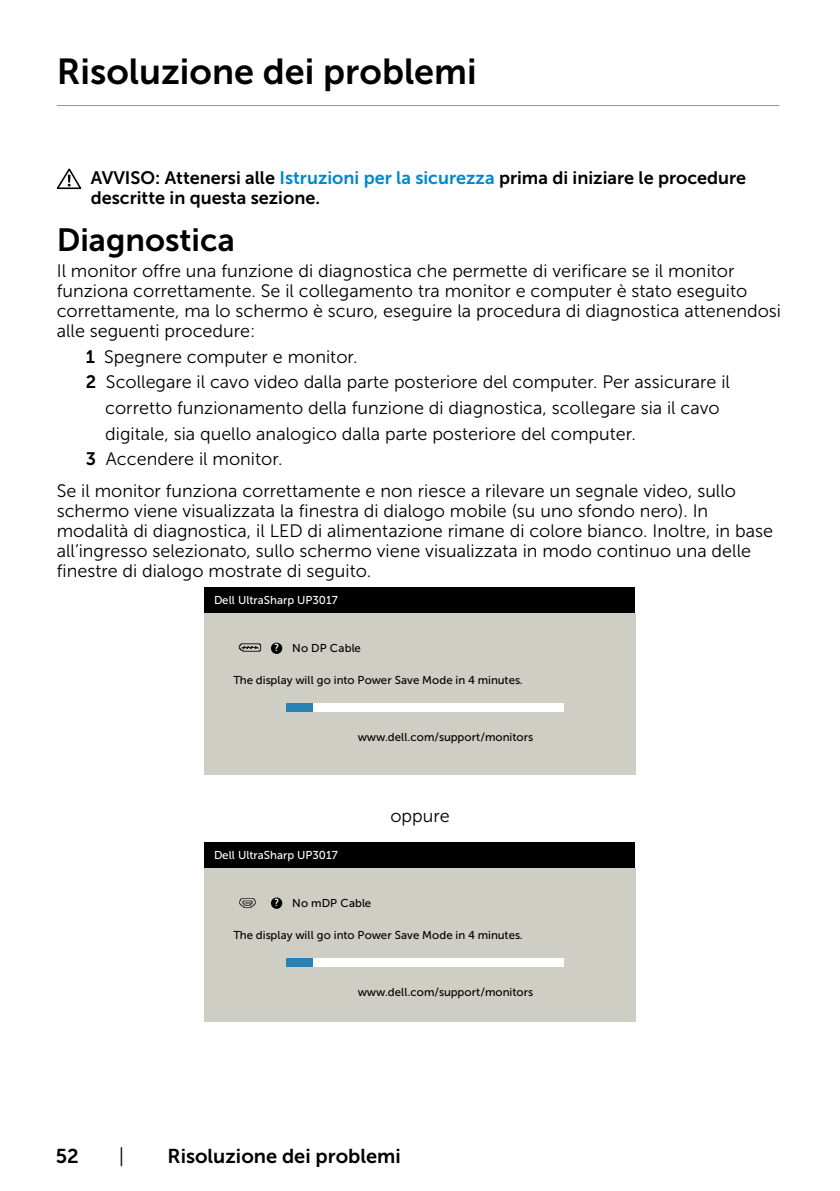
<style>
.page{position:relative;width:840px;height:1191px;background:#fff}
.page>*{position:absolute;margin:0;border:0;box-sizing:border-box;transform-origin:0 0}
.Head1{font:36px "Museo Sans For Dell 700";color:#000}
.Head2{font:32px "Museo Sans For Dell 700";color:#000}
.t1{font:20px "Museo Sans For Dell 700";color:#000}
.t2{font:20px "Museo Sans For Dell 300";color:#000}
.Paragraph{font:18px/20px "Museo Sans For Dell 300";color:#000}
.Caution_Warning{font:18px/20px "Museo Sans For Dell 700";color:#000}
.Paragraph-Indent{font:18px "Museo Sans For Dell 300";color:#000}
.t3{font:11.4px "Museo Sans For Dell 500";letter-spacing:.005em;color:#000}
.t4{font:11.4px "Museo Sans For Dell 500";color:#fff}
.s1{color:#0087cb}
.s2{font-family:"Museo Sans For Dell 700"}
.s3{font-family:"Museo For Dell";font-weight:700;font-size:10.4px;color:#fff}
</style>
<div class="page">
<hr style="left:57px;top:105px;width:721px;height:1px;background:#939598">
<div style="left:204px;top:587px;width:430px;height:26px;background:#000"></div>
<div style="left:204px;top:613px;width:431px;height:161px;background:#cecec5"></div>
<div style="left:286px;top:703px;width:277px;height:8px;background:#fff"></div>
<div style="left:286px;top:703px;width:26px;height:8px;background:#2882b5"></div>
<div style="left:271px;top:642px;width:11px;height:12px;background:#000;border-radius:50%"></div>
<img style="left:238px;top:643px;width:23px;height:9px">
<div style="left:204px;top:842px;width:430px;height:26px;background:#000"></div>
<div style="left:204px;top:868px;width:431px;height:153px;background:#cecec5"></div>
<div style="left:286px;top:958px;width:277px;height:8px;background:#fff"></div>
<div style="left:286px;top:958px;width:26px;height:8px;background:#2882b5"></div>
<div style="left:271px;top:897px;width:11px;height:11px;background:#000;border-radius:50%"></div>
<img style="left:239px;top:898px;width:17px;height:10px">
<svg style="left:57px;top:168px;width:24px;height:21px"></svg>
<p class="Head1" style="left:57px;top:51px;width:421px">Risoluzione dei problemi</p>
<p class="Caution_Warning" style="left:91px;top:167px;width:656px">AVVISO: Attenersi alle <span class="s1">Istruzioni per la sicurezza</span> prima di iniziare le procedure descritte in questa sezione.</p>
<p class="Head2" style="left:57px;top:222px;width:179px">Diagnostica</p>
<p class="Paragraph" style="left:57px;top:261px;width:725px">Il monitor offre una funzione di diagnostica che permette di verificare se il monitor funziona correttamente. Se il collegamento tra monitor e computer è stato eseguito correttamente, ma lo schermo è scuro, eseguire la procedura di diagnostica attenendosi alle seguenti procedure:</p>
<p class="Paragraph" style="left:86px;top:346px;width:273px"><span class="s2">1</span> Spegnere computer e monitor.</p>
<p class="Paragraph" style="left:86px;top:372px;width:645px"><span class="s2">2</span> Scollegare il cavo video dalla parte posteriore del computer. Per assicurare il</p>
<p class="Paragraph" style="left:105px;top:398px;width:615px">corretto funzionamento della funzione di diagnostica, scollegare sia il cavo</p>
<p class="Paragraph" style="left:105px;top:423px;width:532px">digitale, sia quello analogico dalla parte posteriore del computer.</p>
<p class="Paragraph" style="left:86px;top:449px;width:198px"><span class="s2">3</span> Accendere il monitor.</p>
<p class="Paragraph" style="left:57px;top:480px;width:717px">Se il monitor funziona correttamente e non riesce a rilevare un segnale video, sullo schermo viene visualizzata la finestra di dialogo mobile (su uno sfondo nero). In modalità di diagnostica, il LED di alimentazione rimane di colore bianco. Inoltre, in base all’ingresso selezionato, sullo schermo viene visualizzata in modo continuo una delle finestre di dialogo mostrate di seguito.</p>
<p class="t4" style="left:214px;top:594px;width:125px">Dell UltraSharp UP3017</p>
<p class="t3" style="left:274px;top:641px;width:88px"><span class="s3">?</span> No DP Cable</p>
<p class="t3" style="left:233px;top:674px;width:291px">The display will go into Power Save Mode in 4 minutes.</p>
<p class="t3" style="left:357px;top:731px;width:177px">www.dell.com/support/monitors</p>
<p class="t4" style="left:214px;top:848px;width:125px">Dell UltraSharp UP3017</p>
<p class="t3" style="left:274px;top:896px;width:98px"><span class="s3">?</span> No mDP Cable</p>
<p class="Paragraph-Indent" style="left:390px;top:806px;width:61px">oppure</p>
<p class="t3" style="left:233px;top:929px;width:291px">The display will go into Power Save Mode in 4 minutes.</p>
<p class="t3" style="left:357px;top:986px;width:177px">www.dell.com/support/monitors</p>
<p class="t1" style="left:56px;top:1144px;width:24px">52</p>
<p class="t2" style="left:119px;top:1145px;width:7px">|</p>
<p class="t1" style="left:167px;top:1144px;width:235px">Risoluzione dei problemi</p>
</div>
